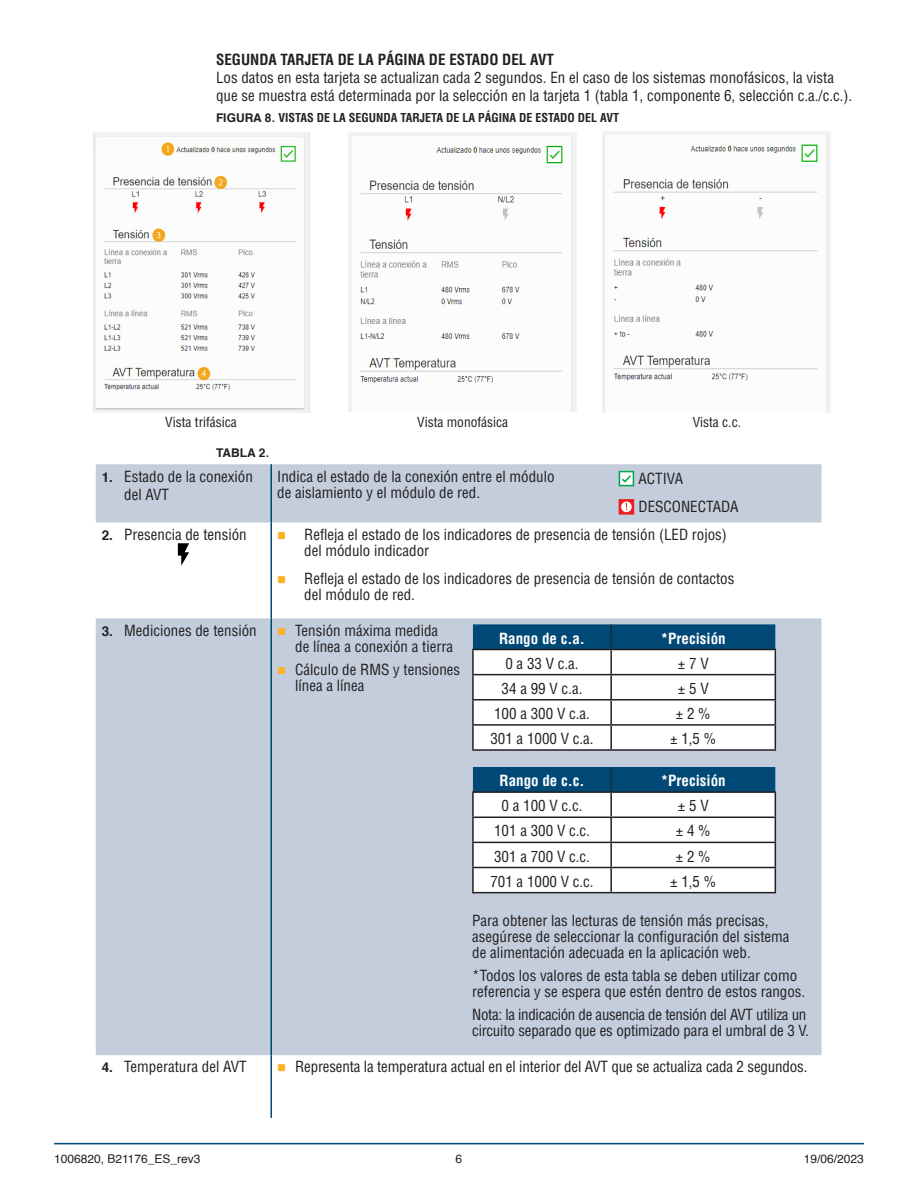
<style>
.page{position:relative;width:918px;height:1188px;background:#fff}
.page>*{position:absolute;margin:0;border:0;box-sizing:border-box;transform-origin:0 0}
.body{font:condensed 15px/16.2px "Helvetica";color:#231f20}
.Table_body{font:condensed 15px/16.2px "Helvetica";color:#231f20}
.Table_body-2{font:condensed 15px/16.2px "Helvetica";letter-spacing:-.02em;color:#231f20}
.Table_Head_white{font:700 condensed 15px "Helvetica";color:#fff}
.C_Head{font:700 condensed 15px "Helvetica";color:#231f20}
.t1{font:condensed 13.5px "Helvetica";color:#231f20}
.t2{font:700 condensed 12px "Helvetica";color:#231f20}
.t3{font:12px "Helvetica";color:#231f20}
.t4{font:700 12px "Helvetica";color:#231f20}
.s1{font-stretch:normal}
.s2{font-stretch:condensed}
.s3{font-weight:700;font-stretch:normal;font-size:13.5px}
</style>
<div class="page">
<hr style="left:54px;top:1143px;width:810px;height:1px;background:#004976">
<img style="left:93px;top:132px;width:217px;height:280px">
<img style="left:349px;top:132px;width:228px;height:280px">
<img style="left:603px;top:132px;width:228px;height:280px">
<svg style="left:96px;top:464px;width:726px;height:591px;fill:#c3cddc"></svg>
<hr style="left:270px;top:464px;width:2px;height:59px;background:#004976">
<hr style="left:270px;top:523px;width:2px;height:95px;background:#004976">
<hr style="left:270px;top:618px;width:2px;height:437px;background:#004976">
<hr style="left:270px;top:1055px;width:2px;height:63px;background:#004976">
<div style="left:619px;top:471px;width:15px;height:15px;border:2px solid #00a54f"></div>
<svg style="left:620px;top:474px;width:13px;height:10px"></svg>
<svg style="left:622px;top:502px;width:9px;height:10px"></svg>
<div style="left:619px;top:499px;width:15px;height:16px;border:2px solid #ee1d23"></div>
<div style="left:621px;top:502px;width:11px;height:10px;background:#fff;border-radius:50%"></div>
<svg style="left:178px;top:543px;width:11px;height:23px"></svg>
<hr style="left:472px;top:649px;width:139px;height:1px;background:#231f20">
<hr style="left:472px;top:650px;width:2px;height:24px;background:#231f20">
<hr style="left:472px;top:674px;width:139px;height:1px;background:#231f20">
<hr style="left:472px;top:675px;width:2px;height:24px;background:#231f20">
<hr style="left:472px;top:699px;width:139px;height:2px;background:#231f20">
<hr style="left:472px;top:701px;width:2px;height:23px;background:#231f20">
<hr style="left:472px;top:724px;width:139px;height:2px;background:#231f20">
<hr style="left:472px;top:726px;width:2px;height:23px;background:#231f20">
<svg style="left:473px;top:624px;width:303px;height:125px"></svg>
<hr style="left:472px;top:749px;width:139px;height:2px;background:#231f20">
<hr style="left:611px;top:749px;width:165px;height:2px;background:#231f20">
<hr style="left:472px;top:791px;width:139px;height:2px;background:#231f20">
<hr style="left:472px;top:793px;width:2px;height:24px;background:#231f20">
<hr style="left:472px;top:817px;width:139px;height:1px;background:#231f20">
<hr style="left:472px;top:818px;width:2px;height:24px;background:#231f20">
<hr style="left:472px;top:842px;width:139px;height:1px;background:#231f20">
<hr style="left:472px;top:843px;width:2px;height:24px;background:#231f20">
<hr style="left:472px;top:867px;width:139px;height:1px;background:#231f20">
<hr style="left:472px;top:868px;width:2px;height:24px;background:#231f20">
<svg style="left:473px;top:767px;width:303px;height:125px"></svg>
<hr style="left:472px;top:892px;width:139px;height:1px;background:#231f20">
<hr style="left:611px;top:892px;width:165px;height:1px;background:#231f20">
<svg style="left:278px;top:532px;width:7px;height:7px"></svg>
<svg style="left:278px;top:576px;width:7px;height:7px"></svg>
<svg style="left:278px;top:628px;width:7px;height:7px"></svg>
<svg style="left:278px;top:667px;width:7px;height:7px"></svg>
<p class="C_Head" style="left:216px;top:50px;width:339px">SEGUNDA TARJETA DE LA PÁGINA DE ESTADO DEL AVT</p>
<p class="body" style="left:216px;top:69px;width:636px;line-height:18px">Los datos en esta tarjeta se actualizan cada 2 segundos. En el caso de los sistemas monofásicos, la vista que se muestra está determinada por la selección en la tarjeta 1 (tabla 1, componente 6, selección c.a./c.c.).</p>
<p class="t2" style="left:216px;top:111px;width:405px"><span class="s1">FIGURA 8</span>. VISTAS DE LA SEGUNDA TARJETA DE LA PÁGINA DE ESTADO DEL AVT</p>
<p class="t1" style="left:165px;top:413px;width:73px">Vista trifásica</p>
<p class="t1" style="left:417px;top:413px;width:93px">Vista monofásica</p>
<p class="t1" style="left:693px;top:413px;width:48px">Vista c.c.</p>
<p class="t4" style="left:216px;top:443px;width:55px">TABLA 2<span class="s2">.</span></p>
<p class="body" style="left:124px;top:467px;width:130px;line-height:18px;text-indent:-22px"><span class="s3">1.</span> Estado de la conexión del AVT</p>
<p class="Table_body" style="left:277px;top:468px;width:279px">Indica el estado de la conexión entre el módulo de aislamiento y el módulo de red.</p>
<p class="Table_body" style="left:639px;top:470px;width:46px">ACTIVA</p>
<p class="Table_body" style="left:639px;top:499px;width:102px">DESCONECTADA</p>
<p class="body" style="left:102px;top:526px;width:146px"><span class="s3">2.</span> Presencia de tensión</p>
<p class="body" style="left:304px;top:526px;width:424px">Refleja el estado de los indicadores de presencia de tensión (LED rojos) del módulo indicador</p>
<p class="body" style="left:304px;top:571px;width:432px">Refleja el estado de los indicadores de presencia de tensión de contactos del módulo de red.</p>
<p class="body" style="left:102px;top:622px;width:156px"><span class="s3">3.</span> Mediciones de tensión</p>
<p class="body" style="left:295px;top:622px;width:159px">Tensión máxima medida de línea a conexión a tierra</p>
<p class="body" style="left:295px;top:661px;width:166px">Cálculo de RMS y tensiones línea a línea</p>
<p class="Table_Head_white" style="left:499px;top:629px;width:87px">Rango de c.a.</p>
<p class="Table_Head_white" style="left:661px;top:629px;width:66px">*Precisión</p>
<p class="Table_body" style="left:505px;top:655px;width:72px">0 a 33 V c.a.</p>
<p class="Table_body" style="left:678px;top:655px;width:32px">± 7V</p>
<p class="Table_body" style="left:502px;top:680px;width:80px">34 a 99 V c.a.</p>
<p class="Table_body" style="left:678px;top:680px;width:32px">± 5V</p>
<p class="Table_body" style="left:494px;top:705px;width:95px">100 a 300 V c.a.</p>
<p class="Table_body" style="left:676px;top:705px;width:36px">± 2%</p>
<p class="Table_body" style="left:490px;top:730px;width:102px">301 a 1000 V c.a.</p>
<p class="Table_body" style="left:670px;top:730px;width:48px">± 1,5 %</p>
<p class="Table_Head_white" style="left:500px;top:771px;width:86px">Rango de c.c.</p>
<p class="Table_Head_white" style="left:661px;top:771px;width:66px">*Precisión</p>
<p class="Table_body" style="left:502px;top:798px;width:80px">0 a 100 V c.c.</p>
<p class="Table_body" style="left:678px;top:798px;width:32px">± 5V</p>
<p class="Table_body" style="left:494px;top:823px;width:95px">101 a 300 V c.c.</p>
<p class="Table_body" style="left:676px;top:823px;width:36px">± 4%</p>
<p class="Table_body" style="left:494px;top:848px;width:95px">301 a 700 V c.c.</p>
<p class="Table_body" style="left:676px;top:848px;width:36px">± 2%</p>
<p class="Table_body" style="left:490px;top:873px;width:102px">701 a 1000 V c.c.</p>
<p class="Table_body" style="left:670px;top:873px;width:48px">± 1,5 %</p>
<p class="Table_body" style="left:472px;top:912px;width:319px">Para obtener las lecturas de tensión más precisas, asegúrese de seleccionar la configuración del sistema de alimentación adecuada en la aplicación web.</p>
<p class="Table_body" style="left:472px;top:967px;width:332px">*Todos los valores de esta tabla se deben utilizar como referencia y se espera que estén dentro de estos rangos.</p>
<p class="Table_body-2" style="left:472px;top:1007px;width:336px">Nota: la indicación de ausencia de tensión del AVT utiliza un circuito separado que es optimizado para el umbral de 3 V.</p>
<p class="body" style="left:102px;top:1059px;width:146px"><span class="s3">4.</span> Temperatura del AVT</p>
<p class="body" style="left:295px;top:1059px;width:511px">Representa la temperatura actual en el interior del AVT que se actualiza cada 2 segundos.</p>
<p class="t3" style="left:54px;top:1150px;width:148px">1006820, B21176_ES_rev3</p>
<p class="t3" style="left:456px;top:1150px;width:8px">6</p>
<p class="t3" style="left:804px;top:1150px;width:62px">19/06/2023</p>
</div>
